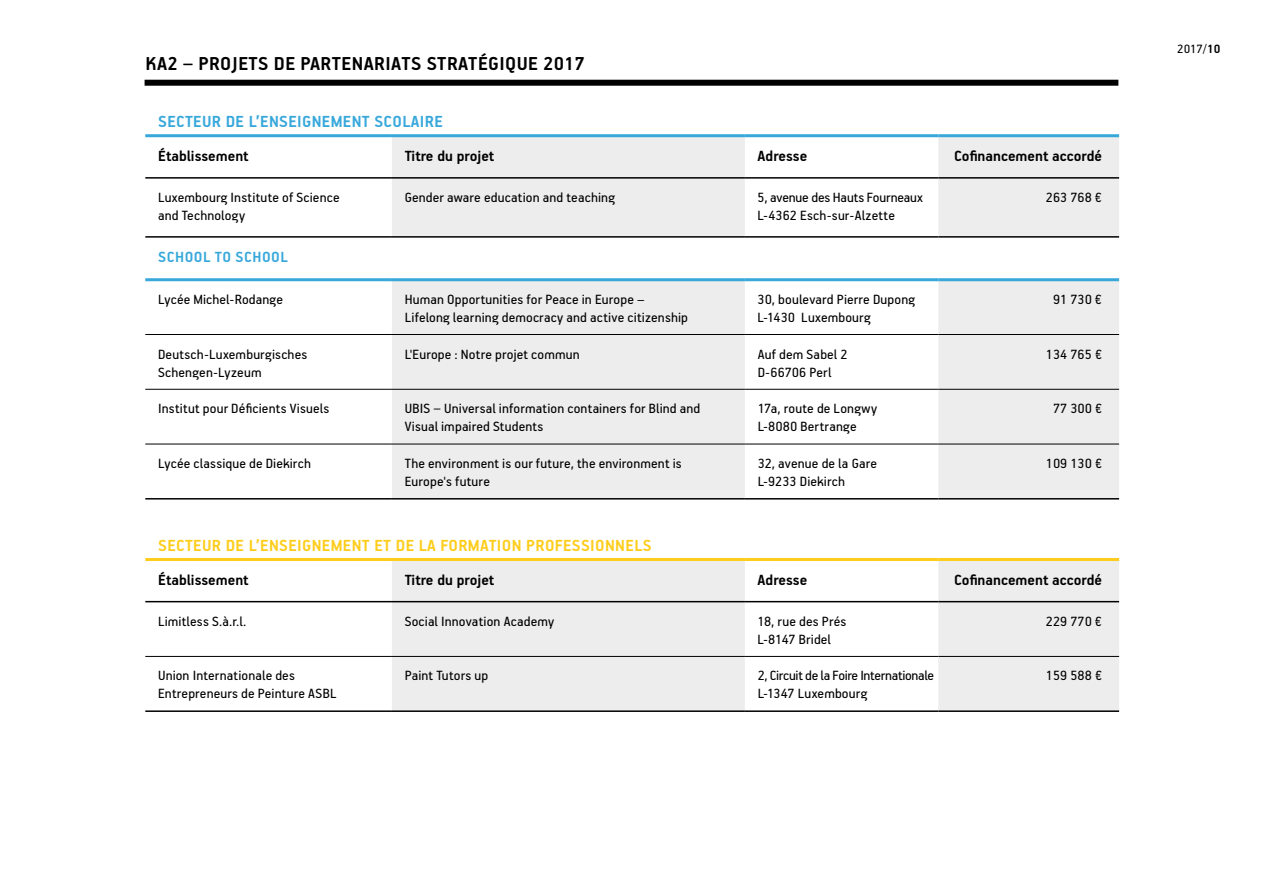
<style>
.page{position:relative;width:1263px;height:893px;background:#fff}
.page>*{position:absolute;margin:0;border:0;box-sizing:border-box;transform-origin:0 0}
.t1{font:700 21px "PF Handbook Pro";letter-spacing:.02em;color:#000}
.t2{font:700 18px "PF Handbook Pro";letter-spacing:.02em;color:#fecd1b}
.t3{font:700 18px "PF Handbook Pro";letter-spacing:.02em;color:#38a8db}
.t4{font:700 16.5px "PF Handbook Pro";color:#000}
.t5{font:700 16.5px "PF Handbook Pro";letter-spacing:.025em;color:#38a8db}
.t6{font:15px/18px "PF Handbook Pro";letter-spacing:.01em;color:#000}
.t7{font:15px/18px "PF Handbook Pro";letter-spacing:-.015em;color:#000}
.t8{font:13.5px "PF Handbook Pro";color:#000}
.s1{font-weight:700}
</style>
<div class="page">
<svg style="left:145px;top:137px;width:793px;height:361px"></svg>
<svg style="left:938px;top:137px;width:181px;height:361px;background:#eee"></svg>
<hr style="left:145px;top:236px;width:247px;height:2px;background:#000">
<hr style="left:392px;top:236px;width:353px;height:2px;background:#000">
<hr style="left:745px;top:236px;width:193px;height:2px;background:#000">
<hr style="left:745px;top:498px;width:193px;height:2px;background:#000">
<hr style="left:145px;top:498px;width:247px;height:2px;background:#000">
<hr style="left:145px;top:177px;width:247px;height:2px;background:#000">
<hr style="left:392px;top:177px;width:353px;height:2px;background:#000">
<hr style="left:745px;top:177px;width:193px;height:2px;background:#000">
<hr style="left:938px;top:177px;width:181px;height:2px;background:#000">
<hr style="left:392px;top:498px;width:353px;height:2px;background:#000">
<hr style="left:145px;top:134px;width:247px;height:3px;background:#38a8db">
<hr style="left:392px;top:134px;width:353px;height:3px;background:#38a8db">
<hr style="left:745px;top:134px;width:193px;height:3px;background:#38a8db">
<hr style="left:938px;top:134px;width:181px;height:3px;background:#38a8db">
<hr style="left:938px;top:236px;width:181px;height:2px;background:#000">
<hr style="left:938px;top:498px;width:181px;height:2px;background:#000">
<hr style="left:938px;top:278px;width:181px;height:3px;background:#38a8db">
<hr style="left:145px;top:278px;width:247px;height:3px;background:#38a8db">
<hr style="left:392px;top:278px;width:353px;height:3px;background:#38a8db">
<hr style="left:745px;top:278px;width:193px;height:3px;background:#38a8db">
<hr style="left:145px;top:444px;width:247px;height:1px;background:#000">
<hr style="left:392px;top:444px;width:353px;height:1px;background:#000">
<hr style="left:745px;top:444px;width:193px;height:1px;background:#000">
<hr style="left:938px;top:444px;width:181px;height:1px;background:#000">
<hr style="left:145px;top:389px;width:247px;height:1px;background:#000">
<hr style="left:392px;top:389px;width:353px;height:1px;background:#000">
<hr style="left:745px;top:389px;width:193px;height:1px;background:#000">
<hr style="left:938px;top:389px;width:181px;height:1px;background:#000">
<hr style="left:145px;top:334px;width:247px;height:1px;background:#000">
<hr style="left:392px;top:334px;width:353px;height:1px;background:#000">
<hr style="left:745px;top:334px;width:193px;height:1px;background:#000">
<hr style="left:938px;top:334px;width:181px;height:1px;background:#000">
<div style="left:392px;top:561px;width:353px;height:149px;background:#ededed"></div>
<svg style="left:745px;top:561px;width:374px;height:149px"></svg>
<hr style="left:145px;top:710px;width:247px;height:2px;background:#000">
<hr style="left:392px;top:710px;width:353px;height:2px;background:#000">
<hr style="left:745px;top:710px;width:193px;height:2px;background:#000">
<hr style="left:938px;top:710px;width:181px;height:2px;background:#000">
<hr style="left:145px;top:558px;width:247px;height:3px;background:#fecd1b">
<hr style="left:392px;top:558px;width:353px;height:3px;background:#fecd1b">
<hr style="left:745px;top:558px;width:193px;height:3px;background:#fecd1b">
<hr style="left:938px;top:558px;width:181px;height:3px;background:#fecd1b">
<hr style="left:145px;top:656px;width:247px;height:1px;background:#000">
<hr style="left:392px;top:656px;width:353px;height:1px;background:#000">
<hr style="left:745px;top:656px;width:193px;height:1px;background:#000">
<hr style="left:938px;top:656px;width:181px;height:1px;background:#000">
<hr style="left:145px;top:601px;width:247px;height:1px;background:#000">
<hr style="left:392px;top:601px;width:353px;height:1px;background:#000">
<hr style="left:745px;top:601px;width:193px;height:1px;background:#000">
<hr style="left:938px;top:601px;width:181px;height:1px;background:#000">
<div style="left:145px;top:80px;width:973px;height:6px;background:#000"></div>
<h1 class="t1" style="left:145px;top:51px;width:441px">KA2 – PROJETS DE PARTENARIATS STRATÉGIQUE 2017</h1>
<p class="t3" style="left:158px;top:111px;width:286px">SECTEUR DE L’ENSEIGNEMENT SCOLAIRE</p>
<p class="t4" style="left:158px;top:146px;width:92px">Établissement</p>
<p class="t4" style="left:405px;top:146px;width:91px">Titre du projet</p>
<p class="t4" style="left:758px;top:146px;width:51px">Adresse</p>
<p class="t4" style="left:954px;top:146px;width:149px">Cofinancement accordé</p>
<p class="t6" style="left:158px;top:188px;width:183px">Luxembourg Institute of Science and Technology</p>
<p class="t6" style="left:405px;top:188px;width:212px">Gender aware education and teaching</p>
<p class="t6" style="left:758px;top:188px;width:167px">5, avenue des Hauts Fourneaux<br>L-4362 Esch-sur-Alzette</p>
<p class="t6" style="left:1046px;top:188px;width:58px">263 768 €</p>
<p class="t5" style="left:158px;top:247px;width:131px">SCHOOL TO SCHOOL</p>
<p class="t6" style="left:158px;top:290px;width:127px">Lycée Michel-Rodange</p>
<p class="t6" style="left:405px;top:290px;width:285px">Human Opportunities for Peace in Europe –<br>Lifelong learning democracy and active citizenship</p>
<p class="t6" style="left:758px;top:290px;width:159px">30, boulevard Pierre Dupong<br>L-1430 Luxembourg</p>
<p class="t6" style="left:1053px;top:290px;width:51px">91 730 €</p>
<p class="t6" style="left:158px;top:344px;width:151px">Deutsch-Luxemburgisches<br>Schengen-Lyzeum</p>
<p class="t6" style="left:405px;top:344px;width:177px">L'Europe : Notre projet commun</p>
<p class="t6" style="left:758px;top:344px;width:91px">Auf dem Sabel 2<br>D-66706 Perl</p>
<p class="t6" style="left:1046px;top:344px;width:58px">134 765 €</p>
<p class="t6" style="left:158px;top:399px;width:173px">Institut pour Déficients Visuels</p>
<p class="t6" style="left:405px;top:399px;width:297px">UBIS – Universal information containers for Blind and<br>Visual impaired Students</p>
<p class="t6" style="left:758px;top:399px;width:121px">17a, route de Longwy<br>L-8080 Bertrange</p>
<p class="t6" style="left:1053px;top:399px;width:51px">77 300 €</p>
<p class="t6" style="left:158px;top:454px;width:154px">Lycée classique de Diekirch</p>
<p class="t6" style="left:405px;top:454px;width:279px">The environment is our future, the environment is<br>Europe's future</p>
<p class="t6" style="left:758px;top:454px;width:121px">32, avenue de la Gare<br>L-9233 Diekirch</p>
<p class="t6" style="left:1046px;top:454px;width:58px">109 130 €</p>
<p class="t2" style="left:158px;top:535px;width:495px">SECTEUR DE L’ENSEIGNEMENT ET DE LA FORMATION PROFESSIONNELS</p>
<p class="t4" style="left:158px;top:570px;width:92px">Établissement</p>
<p class="t4" style="left:405px;top:570px;width:91px">Titre du projet</p>
<p class="t4" style="left:758px;top:570px;width:51px">Adresse</p>
<p class="t4" style="left:954px;top:570px;width:149px">Cofinancement accordé</p>
<p class="t6" style="left:158px;top:611px;width:90px">Limitless S.à.r.l.</p>
<p class="t6" style="left:405px;top:611px;width:151px">Social Innovation Academy</p>
<p class="t6" style="left:758px;top:611px;width:90px">18, rue des Prés<br>L-8147 Bridel</p>
<p class="t6" style="left:1046px;top:611px;width:58px">229 770 €</p>
<p class="t6" style="left:158px;top:666px;width:180px">Union Internationale des<br>Entrepreneurs de Peinture ASBL</p>
<p class="t6" style="left:405px;top:666px;width:85px">Paint Tutors up</p>
<p class="t7" style="left:758px;top:666px;width:178px">2, Circuit de la Foire Internationale<br>L-1347 Luxembourg</p>
<p class="t6" style="left:1046px;top:666px;width:58px">159 588 €</p>
<p class="t8" style="left:1177px;top:40px;width:45px">2017/<span class="s1">10</span></p>
</div>
